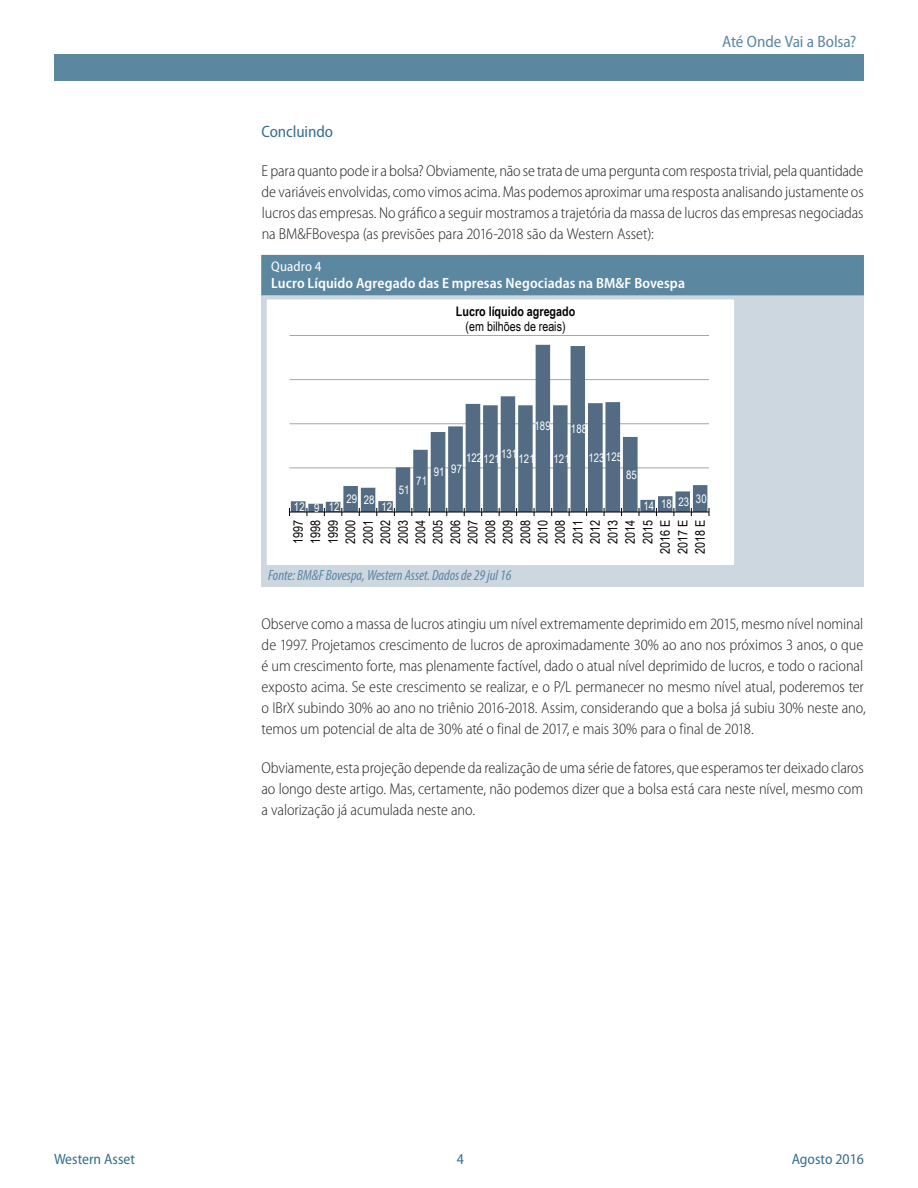
<style>
.page{position:relative;width:918px;height:1188px;background:#fff}
.page>*{position:absolute;margin:0;border:0;box-sizing:border-box;transform-origin:0 0}
.t1{font:semi-condensed 16.5px "Myriad Pro";color:#5c87a1}
.Body_Text{font:semi-condensed 16.5px "Myriad Pro";letter-spacing:-.005em;color:#386e8f}
.Body_Text-2{font:300 semi-condensed 15.75px/21px "Myriad Pro";letter-spacing:-.005em;color:#231f20;text-align:justify}
.t2{font:semi-condensed 15px "Myriad Pro";color:#386e8f}
.t3{font:600 semi-condensed 14.85px "Myriad Pro";letter-spacing:.005em;color:#fff}
.t4{font:italic condensed 14.85px "Myriad Pro";letter-spacing:-.005em;color:#5c87a1}
.t5{font:semi-condensed 13.95px "Myriad Pro";letter-spacing:.005em;color:#fff}
.t6{font:700 13.2px/15.1px "Arial Narrow";color:#000;text-align:center}
.t7{font:13.05px/17.5px "Arial Narrow";letter-spacing:-.005em;color:#000;text-align:right}
.t8{font:11.85px "Arial Narrow";letter-spacing:.005em;color:#fff}
.s1{font-weight:400}
</style>
<div class="page">
<div style="left:54px;top:54px;width:810px;height:27px;background:#5c87a1"></div>
<div style="left:261px;top:255px;width:603px;height:331px;background:#cdd7e0"></div>
<div style="left:261px;top:255px;width:603px;height:40px;background:#5c87a1"></div>
<div style="left:267px;top:300px;width:467px;height:264px;background:#fff"></div>
<hr style="left:289px;top:468px;width:420px;height:1px;background:#a6a6a6">
<hr style="left:289px;top:423px;width:420px;height:1px;background:#a6a6a6">
<hr style="left:289px;top:379px;width:420px;height:1px;background:#a6a6a6">
<hr style="left:289px;top:335px;width:420px;height:1px;background:#a6a6a6">
<svg style="left:291px;top:345px;width:416px;height:167px"></svg>
<hr style="left:289px;top:512px;width:420px;height:1px;background:#000">
<div style="left:267px;top:299px;width:467px;height:266px;border:1px solid #fff"></div>
<p class="t1" style="left:722px;top:32px;width:136px">Até Onde Vai a Bolsa?</p>
<p class="Body_Text" style="left:261px;top:122px;width:73px">Concluindo</p>
<p class="Body_Text-2" style="left:262px;top:160px;width:604px">E para quanto pode ir a bolsa? Obviamente, não se trata de uma pergunta com resposta trivial, pela quantidade de variáveis envolvidas, como vimos acima. Mas podemos aproximar uma resposta analisando justamente os lucros das empresas. No gráfico a seguir mostramos a trajetória da massa de lucros das empresas negociadas na BM&amp;FBovespa (as previsões para 2016-2018 são da Western Asset):</p>
<p class="t5" style="left:271px;top:259px;width:52px">Quadro 4</p>
<p class="t3" style="left:271px;top:274px;width:415px">Lucro Líquido Agregado das E mpresas Negociadas na BM&amp;F Bovespa</p>
<p class="t6" style="left:456px;top:303px;width:121px">Lucro líquido agregado <span class="s1">(em bilhões de reais)</span></p>
<p class="t8" style="left:535px;top:417px;width:18px">189</p>
<p class="t8" style="left:571px;top:420px;width:18px">188</p>
<p class="t8" style="left:466px;top:450px;width:70px">122 121 131 121</p>
<p class="t8" style="left:554px;top:450px;width:18px">121</p>
<p class="t8" style="left:588px;top:449px;width:35px">123 125</p>
<p class="t8" style="left:434px;top:462px;width:30px">91 97</p>
<p class="t8" style="left:626px;top:466px;width:12px">85</p>
<p class="t8" style="left:416px;top:472px;width:12px">71</p>
<p class="t8" style="left:399px;top:481px;width:12px">51</p>
<p class="t8" style="left:644px;top:494px;width:65px">14 18 23 30</p>
<p class="t7" style="left:289px;top:554px;width:36px;rotate:-90deg">1997<br>1998<br>1999<br>2000<br>2001<br>2002<br>2003<br>2004<br>2005<br>2006<br>2007<br>2008<br>2009<br>2008<br>2010<br>2008<br>2011<br>2012<br>2013<br>2014<br>2015<br>2016 E<br>2017 E<br>2018 E</p>
<p class="t8" style="left:346px;top:491px;width:30px">29 28</p>
<p class="t8" style="left:381px;top:498px;width:12px">12</p>
<p class="t8" style="left:294px;top:498px;width:47px">12 9 12</p>
<p class="t4" style="left:268px;top:566px;width:245px">Fonte: BM&amp;F Bovespa, Western Asset. Dados de 29 jul 16</p>
<p class="Body_Text-2" style="left:261px;top:613px;width:606px;text-align:left">Observe como a massa de lucros atingiu um nível extremamente deprimido em 2015, mesmo nível nominal de 1997. Projetamos crescimento de lucros de aproximadamente 30% ao ano nos próximos 3 anos, o que é um crescimento forte, mas plenamente factível, dado o atual nível deprimido de lucros, e todo o racional exposto acima. Se este crescimento se realizar, e o P/L permanecer no mesmo nível atual, poderemos ter o IBrX subindo 30% ao ano no triênio 2016-2018. Assim, considerando que a bolsa já subiu 30% neste ano, temos um potencial de alta de 30% até o final de 2017, e mais 30% para o final de 2018.</p>
<p class="Body_Text-2" style="left:261px;top:757px;width:604px">Obviamente, esta projeção depende da realização de uma série de fatores, que esperamos ter deixado claros ao longo deste artigo. Mas, certamente, não podemos dizer que a bolsa está cara neste nível, mesmo com a valorização já acumulada neste ano.</p>
<p class="t2" style="left:54px;top:1151px;width:83px">Western Asset</p>
<p class="t2" style="left:792px;top:1151px;width:74px">Agosto 2016</p>
<p class="t2" style="left:457px;top:1151px;width:9px">4</p>
</div>
